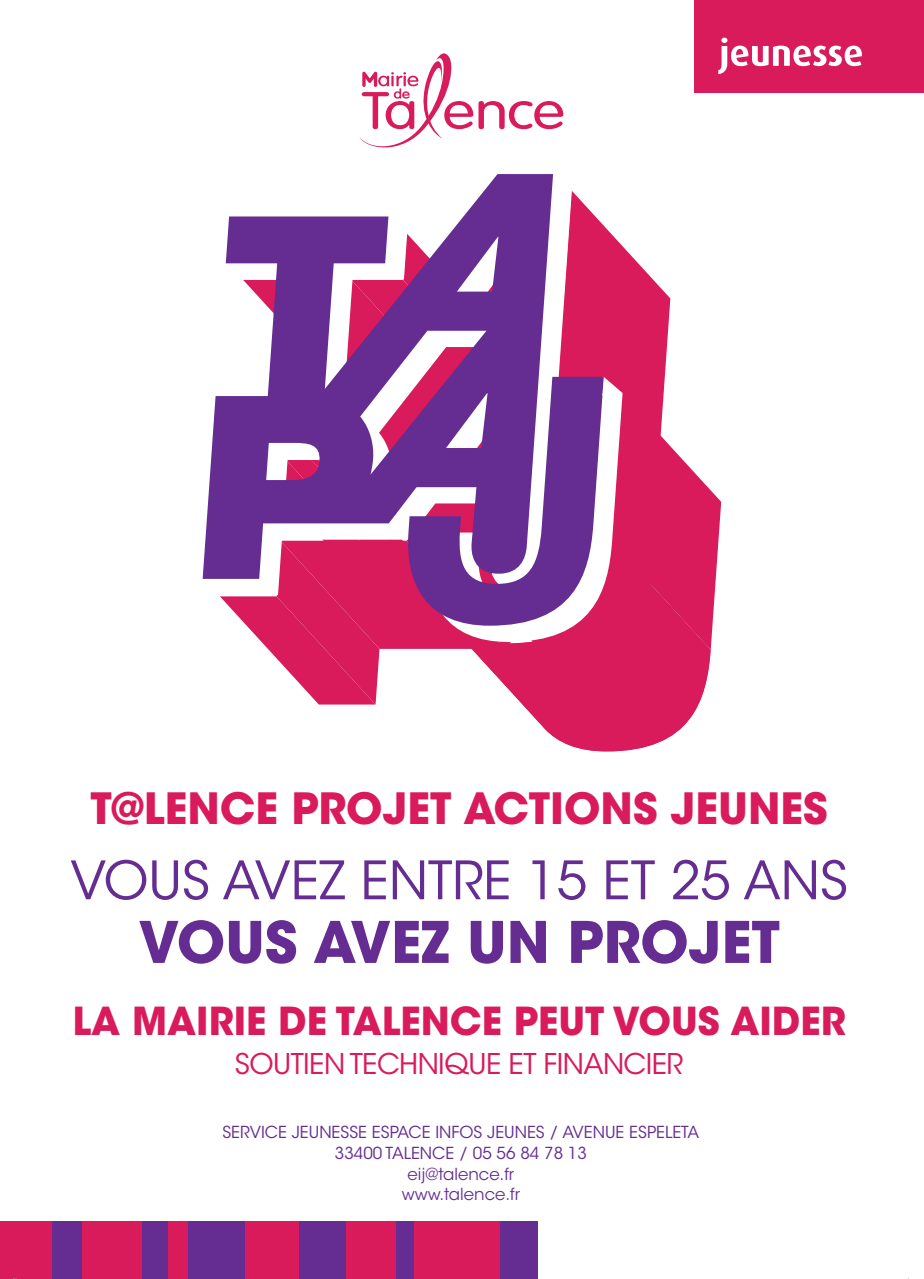
<style>
.page{position:relative;width:924px;height:1279px;background:#fff}
.page>*{position:absolute;margin:0;border:0;box-sizing:border-box;transform-origin:0 0}
.t1{font:700 56.7px "ITC Avant Garde Std";color:#652d91}
.t2{font:52.5px "ITC Avant Garde Std";color:#652d91}
.t3{font:700 42.9px "ITC Avant Garde Std";color:#d91a5b}
.t4{font:700 38.4px "ITC Avant Garde Std";color:#d91a5b}
.t5{font:28.5px "ITC Avant Garde Std";letter-spacing:-.02em;color:#d91a5b}
.t6{font:16.5px/20.7px "ITC Avant Garde Std";color:#652d91;text-align:center}
</style>
<div class="page">
<svg style="left:572px;top:191px;width:39px;height:42px"></svg>
<svg style="left:359px;top:53px;width:204px;height:95px"></svg>
<div style="left:694px;top:0;width:229px;height:93px;background:#d91a5b"></div>
<svg style="left:718px;top:38px;width:144px;height:36px"></svg>
<div style="left:0;top:1221px;width:68px;height:57px;background:#d91a5b"></div>
<div style="left:52px;top:1221px;width:30px;height:57px;background:#652d91"></div>
<div style="left:82px;top:1221px;width:60px;height:57px;background:#d91a5b"></div>
<div style="left:142px;top:1221px;width:26px;height:57px;background:#652d91"></div>
<div style="left:168px;top:1221px;width:77px;height:57px;background:#652d91"></div>
<div style="left:168px;top:1221px;width:19px;height:57px;background:#d91a5b"></div>
<div style="left:245px;top:1221px;width:55px;height:57px;background:#d91a5b"></div>
<div style="left:300px;top:1221px;width:46px;height:57px;background:#652d91"></div>
<div style="left:346px;top:1221px;width:50px;height:57px;background:#d91a5b"></div>
<div style="left:396px;top:1221px;width:18px;height:57px;background:#652d91"></div>
<div style="left:414px;top:1221px;width:86px;height:57px;background:#d91a5b"></div>
<div style="left:500px;top:1221px;width:37px;height:57px;background:#652d91"></div>
<svg style="left:203px;top:174px;width:350px;height:405px"></svg>
<svg style="left:220px;top:233px;width:501px;height:518px"></svg>
<p class="t3" style="left:90px;top:780px;width:738px">T@LENCE PROJET ACTIONS JEUNES</p>
<p class="t2" style="left:70px;top:848px;width:779px">VOUS AVEZ ENTRE 15 ET 25 ANS</p>
<p class="t1" style="left:138px;top:905px;width:643px">VOUS AVEZ UN PROJET</p>
<p class="t4" style="left:73px;top:996px;width:774px">LA MAIRIE DE TALENCE PEUT VOUS AIDER</p>
<p class="t5" style="left:235px;top:1046px;width:450px">SOUTIEN TECHNIQUE ET FINANCIER</p>
<p class="t6" style="left:222px;top:1122px;width:478px">SERVICE JEUNESSE ESPACE INFOS JEUNES / AVENUE ESPELETA<br>33400 TALENCE / 05 56 84 78 13<br>eij@talence.fr<br>www.talence.fr</p>
</div>
